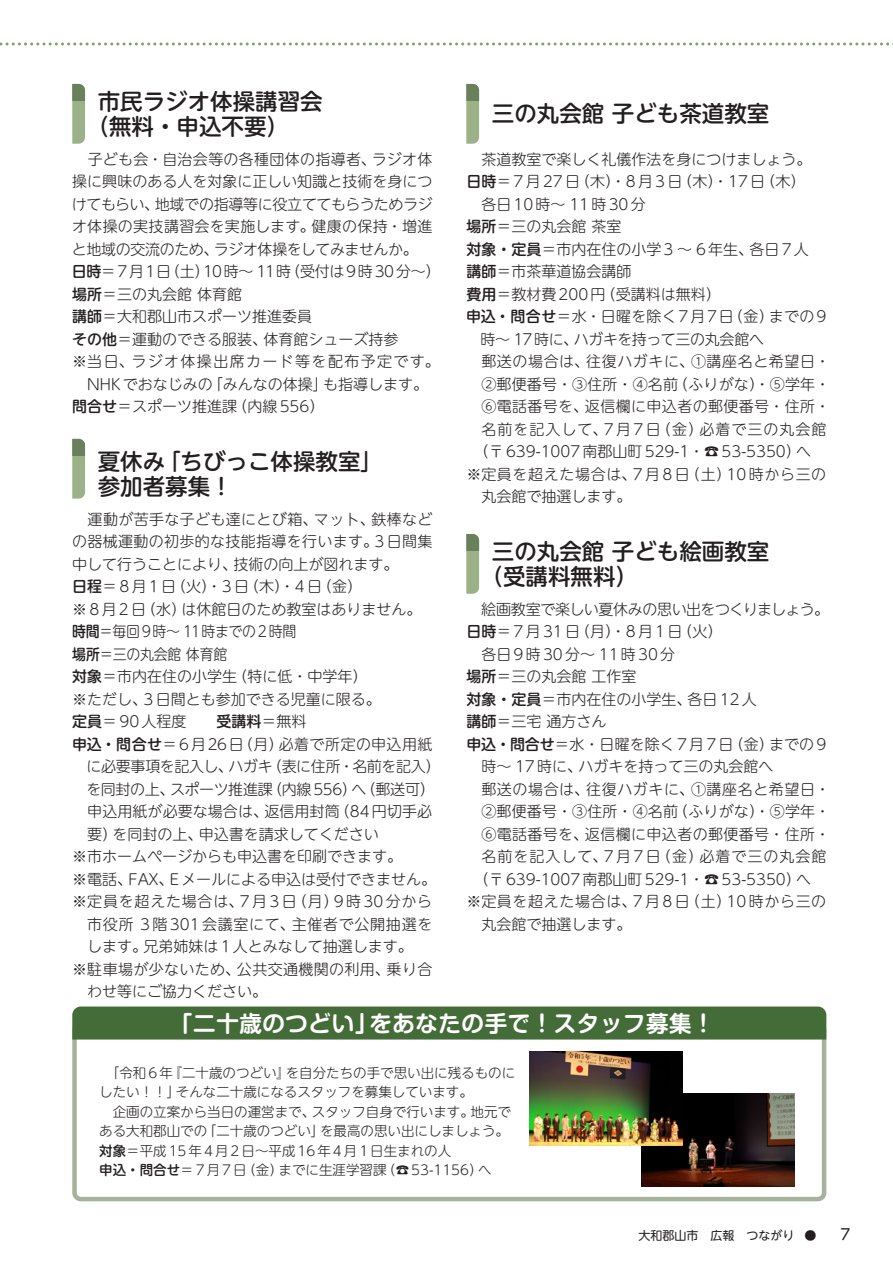
<style>
.page{position:relative;width:893px;height:1263px;background:#fff}
.page>*{position:absolute;margin:0;border:0;box-sizing:border-box;transform-origin:0 0}
.見出し{font:500 22.5px/25.5px "UD Shin M Go Pr 6";color:#231f20}
.t1{font:700 22.5px "Shin M Go Pr 6 De";letter-spacing:.025em;color:#fff}
.本文{font:300 15px/22.5px "UD Shin M Go Pr 6";color:#231f20;text-align:justify}
.本文-2{font:300 15px/22.5px "UD Shin M Go Pr 6";letter-spacing:.025em;color:#231f20}
.本文-3{font:300 15px/22.5px "UD Shin M Go Pr 6";letter-spacing:-.02em;color:#231f20}
.本文-4{font:300 15px "UD Shin M Go Pr 6";letter-spacing:.15em;color:#231f20}
.本文-5{font:300 15px/22.5px "UD Shin M Go Pr 6";letter-spacing:.045em;color:#231f20}
.本文-6{font:300 15px/22.5px "UD Shin M Go Pr 6";letter-spacing:.09em;color:#231f20;text-align:center}
.本文-7{font:300 15px "UD Shin M Go Pr 6";letter-spacing:.04em;color:#231f20}
.本文-8{font:300 15px "UD Shin M Go Pr 6";letter-spacing:.065em;color:#231f20}
.本文-9{font:300 15px "UD Shin M Go Pr 6";letter-spacing:.08em;color:#231f20}
.本文-10{font:300 15px "UD Shin M Go Pr 6";letter-spacing:-.035em;color:#231f20}
.本文-11{font:300 15px "UD Shin M Go Pr 6";letter-spacing:-.02em;color:#231f20;scale:.93 1}
.本文-12{font:300 15px "UD Shin M Go Pr 6";color:#231f20;scale:.93 1}
.t2{font:15px "UD Shin M Go Pr 6";color:#231f20}
.本文-13{font:300 13.5px/19.5px "UD Shin M Go Pr 6";color:#231f20}
.本文-14{font:300 13.5px "UD Shin M Go Pr 6";letter-spacing:.15em;color:#231f20}
.t3{font:12px "UD Shin M Go Pr 6";color:#231f20}
.s1{font-weight:500}
</style>
<div class="page">
<svg style="left:466px;top:100px;width:13px;height:44px"></svg>
<div style="left:466px;top:84px;width:13px;height:16px;background:#68805b"></div>
<svg style="left:466px;top:550px;width:13px;height:44px"></svg>
<div style="left:466px;top:534px;width:13px;height:16px;background:#68805b"></div>
<svg style="left:72px;top:100px;width:13px;height:44px"></svg>
<div style="left:72px;top:84px;width:13px;height:16px;background:#68805b"></div>
<svg style="left:72px;top:455px;width:13px;height:44px"></svg>
<div style="left:72px;top:439px;width:13px;height:16px;background:#68805b"></div>
<svg style="left:0;top:43px;width:893px;height:3px"></svg>
<div style="left:72px;top:1022px;width:754px;height:179px;border:4px solid #a6b29a;border-radius:6px"></div>
<div style="left:72px;top:1006px;width:754px;height:33px;background:#446c38"></div>
<img style="left:641px;top:1093px;width:153px;height:93px">
<img style="left:530px;top:1051px;width:153px;height:94px">
<p class="見出し" style="left:87px;top:87px;width:238px;text-indent:11px">市民ラジオ体操講習会（無料・申込不要）</p>
<p class="本文" style="left:72px;top:147px;width:362px">　子ども会・自治会等の各種団体の指導者、ラジオ体操に興味のある人を対象に正しい知識と技術を身につけてもらい、地域での指導等に役立ててもらうためラジオ体操の実技講習会を実施します。健康の保持・増進と地域の交流のため、ラジオ体操をしてみませんか。</p>
<p class="本文-9" style="left:72px;top:259px;width:370px"><span class="s1">日時</span>＝7月1日（土）10時～ 11時（受付は9時30分～）</p>
<p class="本文" style="left:72px;top:282px;width:171px"><span class="s1">場所</span>＝三の丸会館体育館</p>
<p class="本文" style="left:72px;top:304px;width:241px"><span class="s1">講師</span>＝大和郡山市スポーツ推進委員</p>
<p class="本文" style="left:72px;top:327px;width:328px"><span class="s1">その他</span>＝運動のできる服装、体育館シューズ持参</p>
<p class="本文-6" style="left:72px;top:349px;width:369px">※当日、ラジオ体操出席カード等を配布予定です。<br>NHKでおなじみの「みんなの体操」も指導します。</p>
<p class="本文" style="left:72px;top:394px;width:254px"><span class="s1">問合せ</span>＝スポーツ推進課（内線556）</p>
<p class="見出し" style="left:98px;top:447px;width:287px">夏休み「ちびっこ体操教室」参加者募集！</p>
<p class="本文" style="left:72px;top:507px;width:362px">　運動が苦手な子ども達にとび箱、マット、鉄棒などの器械運動の初歩的な技能指導を行います。3日間集中して行うことにより、技術の向上が図れます。</p>
<p class="本文" style="left:72px;top:574px;width:291px"><span class="s1">日程</span>＝8月1日（火）・3日（木）・4日（金）</p>
<p class="本文" style="left:72px;top:597px;width:351px">※8月2日（水）は休館日のため教室はありません。</p>
<p class="本文-11" style="left:72px;top:619px;width:257px"><span class="s1">時間</span>＝毎回9時～ 11時までの2時間　</p>
<p class="本文-12" style="left:72px;top:642px;width:168px"><span class="s1">場所</span>＝三の丸会館体育館</p>
<p class="本文" style="left:72px;top:664px;width:297px"><span class="s1">対象</span>＝市内在住の小学生（特に低・中学年）</p>
<p class="本文" style="left:72px;top:687px;width:310px">※ただし、3日間とも参加できる児童に限る。</p>
<p class="本文" style="left:72px;top:709px;width:236px"><span class="s1">定員</span>＝90人程度　　<span class="s1">受講料</span>＝無料</p>
<p class="本文-3" style="left:86px;top:732px;width:355px;text-indent:-14px"><span class="s1">申込・問合せ</span>＝6月26日（月）必着で所定の申込用紙に必要事項を記入し、ハガキ（表に住所・名前を記入）を同封の上、スポーツ推進課（内線 556）へ（郵送可）</p>
<p class="本文" style="left:87px;top:799px;width:346px">申込用紙が必要な場合は、返信用封筒（84円切手必要）を同封の上、申込書を請求してください</p>
<p class="本文" style="left:72px;top:844px;width:331px">※市ホームページからも申込書を印刷できます。</p>
<p class="本文" style="left:72px;top:867px;width:365px">※電話、FAX、Eメールによる申込は受付できません。</p>
<p class="本文" style="left:87px;top:889px;width:347px;text-indent:-15px">※定員を超えた場合は、7月3日（月）9時30分から市役所 3階301会議室にて、主催者で公開抽選をします。兄弟姉妹は1人とみなして抽選します。</p>
<p class="本文-2" style="left:87px;top:957px;width:347px;text-indent:-15px">※駐車場が少ないため、公共交通機関の利用、乗り合わせ等にご協力ください。</p>
<p class="見出し" style="left:492px;top:100px;width:279px">三の丸会館 子ども茶道教室</p>
<p class="本文" style="left:466px;top:147px;width:346px">　茶道教室で楽しく礼儀作法を身につけましょう。</p>
<p class="本文-4" style="left:466px;top:169px;width:341px"><span class="s1">日時</span>＝7月27日（木）・8月3日（木）・17日（木）</p>
<p class="本文-4" style="left:466px;top:192px;width:181px">　各日10時～ 11時30分</p>
<p class="本文" style="left:466px;top:214px;width:156px"><span class="s1">場所</span>＝三の丸会館茶室</p>
<p class="本文" style="left:466px;top:237px;width:344px"><span class="s1">対象・定員</span>＝市内在住の小学3 ～ 6年生、各日7人</p>
<p class="本文" style="left:466px;top:259px;width:166px"><span class="s1">講師</span>＝市茶華道協会講師</p>
<p class="本文" style="left:466px;top:282px;width:256px"><span class="s1">費用</span>＝教材費200円（受講料は無料）</p>
<p class="本文" style="left:481px;top:304px;width:347px;text-indent:-15px"><span class="s1">申込・問合せ</span>＝水・日曜を除く7月7日（金）までの9時～ 17時に、ハガキを持って三の丸会館へ</p>
<p class="本文-7" style="left:481px;top:349px;width:350px">郵送の場合は、往復ハガキに、①講座名と希望日・</p>
<p class="本文" style="left:481px;top:372px;width:350px">②郵便番号・③住所・④名前（ふりがな）・⑤学年・</p>
<p class="本文-2" style="left:481px;top:394px;width:350px">⑥電話番号を、返信欄に申込者の郵便番号・住所・</p>
<p class="本文-8" style="left:481px;top:417px;width:347px">名前を記入して、7月7日（金）必着で三の丸会館</p>
<p class="本文" style="left:474px;top:439px;width:339px">（〒639-1007南郡山町529-1・☎53-5350）へ</p>
<p class="本文-5" style="left:481px;top:462px;width:346px;text-indent:-15px">※定員を超えた場合は、7月8日（土）10時から三の丸会館で抽選します。</p>
<p class="見出し" style="left:481px;top:537px;width:290px;text-indent:11px">三の丸会館 子ども絵画教室（受講料無料）</p>
<p class="本文-10" style="left:466px;top:597px;width:364px">　絵画教室で楽しい夏休みの思い出をつくりましょう。</p>
<p class="本文-4" style="left:466px;top:619px;width:258px"><span class="s1">日時</span>＝7月31日（月）・8月1日（火）</p>
<p class="本文-4" style="left:466px;top:642px;width:210px">　各日9時30分～11時30分</p>
<p class="本文" style="left:466px;top:664px;width:171px"><span class="s1">場所</span>＝三の丸会館工作室</p>
<p class="本文" style="left:466px;top:687px;width:292px"><span class="s1">対象・定員</span>＝市内在住の小学生、各日12人</p>
<p class="本文" style="left:466px;top:709px;width:141px"><span class="s1">講師</span>＝三宅通方さん</p>
<p class="本文" style="left:481px;top:732px;width:346px;text-indent:-15px"><span class="s1">申込・問合せ</span>＝水・日曜を除く7月7日（金）までの9時～ 17時に、ハガキを持って三の丸会館へ</p>
<p class="本文-7" style="left:481px;top:777px;width:350px">郵送の場合は、往復ハガキに、①講座名と希望日・</p>
<p class="本文" style="left:481px;top:799px;width:350px">②郵便番号・③住所・④名前（ふりがな）・⑤学年・</p>
<p class="本文-2" style="left:481px;top:822px;width:350px">⑥電話番号を、返信欄に申込者の郵便番号・住所・</p>
<p class="本文-8" style="left:481px;top:844px;width:347px">名前を記入して、7月7日（金）必着で三の丸会館</p>
<p class="本文" style="left:474px;top:867px;width:339px">（〒639-1007南郡山町529-1・☎53-5350）へ</p>
<p class="本文-5" style="left:481px;top:889px;width:346px;text-indent:-15px">※定員を超えた場合は、7月8日（土）10時から三の丸会館で抽選します。</p>
<p class="t1" style="left:170px;top:1004px;width:546px">「二十歳のつどい」をあなたの手で！スタッフ募集！</p>
<p class="本文-13" style="left:99px;top:1062px;width:418px">　「令和6年『二十歳のつどい』を自分たちの手で思い出に残るものにしたい！！」そんな二十歳になるスタッフを募集しています。</p>
<p class="本文-13" style="left:99px;top:1101px;width:413px">　企画の立案から当日の運営まで、スタッフ自身で行います。地元である大和郡山での「二十歳のつどい」を最高の思い出にしましょう。</p>
<p class="本文-14" style="left:99px;top:1140px;width:354px"><span class="s1">対象</span>＝平成15年4月2日～平成16年4月1日生まれの人</p>
<p class="本文-13" style="left:99px;top:1160px;width:394px"><span class="s1">申込・問合せ</span>＝7月7日（金）までに生涯学習課（☎53-1156）へ</p>
<p class="t3" style="left:638px;top:1226px;width:179px">大和郡山市 広報　つながり ●</p>
<p class="t2" style="left:840px;top:1222px;width:11px">7</p>
</div>
